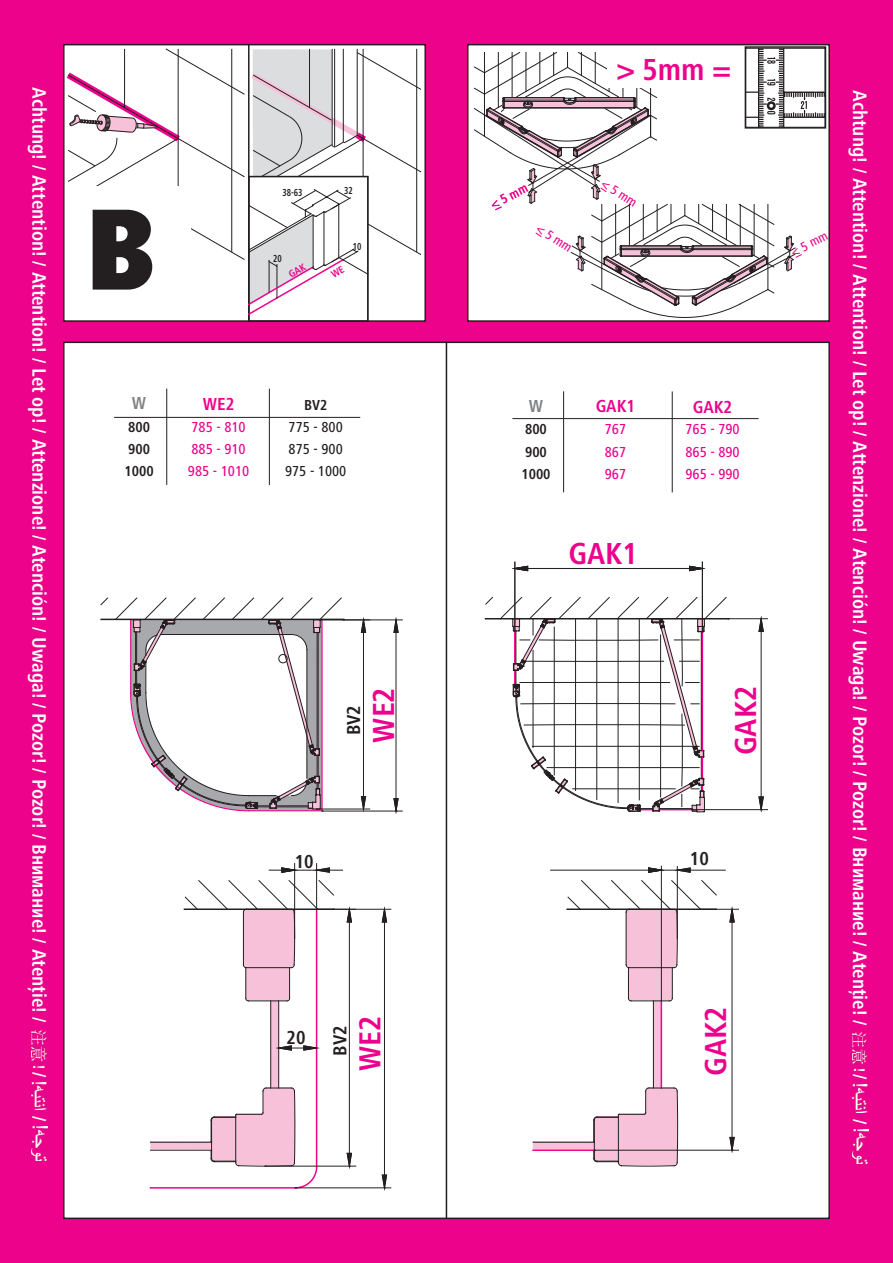
<style>
.page{position:relative;width:893px;height:1263px;background:#ed028c}
.page>*{position:absolute;margin:0;border:0;box-sizing:border-box;transform-origin:0 0}
.t1{font:900 condensed 119.7px "Frutiger Next LTW1 G";color:#231f20}
.t2{font:700 condensed 31.5px "Frutiger Next LTW1 G";color:#ed028c}
.t3{font:700 condensed 20.1px "Frutiger Next LTW1 G";color:#fff}
.t4{font:700 condensed 19.5px "Frutiger Next LTW1 G";color:#231f20}
.t5{font:700 condensed 18px "Frutiger Next LTW1 G";color:#ed028c}
.t6{font:700 condensed 18px "Frutiger Next LTW1 G";color:#808285}
.t7{font:500 condensed 15px "Frutiger Next LTW1 G";color:#ed028c}
.t8{font:700 condensed 15px "Frutiger Next LTW1 G";color:#231f20}
.t9{font:500 condensed 15px "Frutiger Next LTW1 G";color:#231f20}
.t10{font:500 condensed 13.5px "Frutiger Next LTW1 G";color:#ed028c}
.t11{font:700 condensed 10.5px "Frutiger Next LTW1 G";color:#231f20;scale:.85 1}
</style>
<div class="page">
<div style="left:64px;top:342px;width:765px;height:876px;background:#fff"></div>
<div style="left:63px;top:44px;width:363px;height:278px;border:2px solid #231f20"></div>
<div style="left:468px;top:45px;width:361px;height:276px;background:#fff"></div>
<div style="left:467px;top:44px;width:363px;height:278px;border:2px solid #231f20"></div>
<img style="left:852px;top:1033px;width:15px;height:37px">
<img style="left:852px;top:1085px;width:15px;height:28px">
<img style="left:853px;top:1129px;width:15px;height:34px">
<img style="left:32px;top:1030px;width:14px;height:37px">
<img style="left:32px;top:1082px;width:15px;height:28px">
<img style="left:32px;top:1127px;width:15px;height:34px">
<hr style="left:248px;top:45px;width:2px;height:276px;background:#231f20">
<div style="left:248px;top:176px;width:121px;height:146px;border:2px solid #231f20"></div>
<hr style="left:101px;top:619px;width:243px;height:1px;background:#231f20">
<svg style="left:100px;top:597px;width:8px;height:8px"></svg>
<hr style="left:485px;top:618px;width:244px;height:1px;background:#231f20">
<svg style="left:485px;top:597px;width:8px;height:8px"></svg>
<hr style="left:343px;top:620px;width:59px;height:1px;background:#231f20">
<hr style="left:322px;top:811px;width:80px;height:1px;background:#231f20">
<hr style="left:396px;top:632px;width:1px;height:166px;background:#231f20">
<svg style="left:394px;top:618px;width:5px;height:15px"></svg>
<svg style="left:394px;top:798px;width:5px;height:15px"></svg>
<hr style="left:728px;top:618px;width:39px;height:1px;background:#231f20">
<hr style="left:692px;top:809px;width:75px;height:1px;background:#231f20">
<hr style="left:761px;top:631px;width:1px;height:166px;background:#231f20">
<svg style="left:759px;top:616px;width:5px;height:16px"></svg>
<svg style="left:759px;top:796px;width:5px;height:16px"></svg>
<hr style="left:316px;top:809px;width:54px;height:1px;background:#231f20">
<hr style="left:363px;top:632px;width:1px;height:164px;background:#231f20">
<svg style="left:361px;top:796px;width:5px;height:15px"></svg>
<svg style="left:115px;top:597px;width:229px;height:215px"></svg>
<svg style="left:361px;top:618px;width:5px;height:15px"></svg>
<hr style="left:294px;top:863px;width:1px;height:75px;background:#231f20">
<hr style="left:269px;top:870px;width:74px;height:1px;background:#231f20">
<svg style="left:281px;top:867px;width:16px;height:6px"></svg>
<svg style="left:314px;top:867px;width:16px;height:6px"></svg>
<hr style="left:333px;top:909px;width:58px;height:1px;background:#231f20">
<hr style="left:295px;top:1187px;width:96px;height:1px;background:#231f20">
<hr style="left:384px;top:922px;width:1px;height:253px;background:#231f20">
<svg style="left:382px;top:907px;width:5px;height:15px"></svg>
<svg style="left:382px;top:1174px;width:5px;height:16px"></svg>
<hr style="left:265px;top:1166px;width:91px;height:1px;background:#231f20">
<hr style="left:349px;top:922px;width:1px;height:231px;background:#231f20">
<svg style="left:347px;top:907px;width:5px;height:15px"></svg>
<svg style="left:150px;top:880px;width:184px;height:309px"></svg>
<svg style="left:347px;top:1153px;width:5px;height:15px"></svg>
<hr style="left:316px;top:863px;width:1px;height:46px;background:#231f20">
<hr style="left:699px;top:909px;width:39px;height:1px;background:#231f20">
<hr style="left:594px;top:1150px;width:144px;height:1px;background:#231f20">
<hr style="left:732px;top:922px;width:1px;height:215px;background:#231f20">
<svg style="left:729px;top:907px;width:6px;height:15px"></svg>
<svg style="left:533px;top:880px;width:184px;height:287px"></svg>
<svg style="left:729px;top:1137px;width:6px;height:15px"></svg>
<hr style="left:551px;top:870px;width:110px;height:1px;background:#231f20">
<svg style="left:648px;top:867px;width:16px;height:6px"></svg>
<hr style="left:661px;top:866px;width:1px;height:135px;background:#231f20">
<hr style="left:652px;top:870px;width:73px;height:1px;background:#231f20">
<svg style="left:675px;top:867px;width:16px;height:6px"></svg>
<hr style="left:677px;top:866px;width:1px;height:72px;background:#231f20">
<hr style="left:446px;top:342px;width:1px;height:876px;background:#231f20">
<hr style="left:515px;top:562px;width:1px;height:69px;background:#231f20">
<hr style="left:702px;top:562px;width:1px;height:69px;background:#231f20">
<hr style="left:528px;top:568px;width:162px;height:1px;background:#231f20">
<svg style="left:513px;top:566px;width:15px;height:5px"></svg>
<svg style="left:500px;top:597px;width:229px;height:215px"></svg>
<svg style="left:689px;top:566px;width:16px;height:5px"></svg>
<hr style="left:166px;top:389px;width:1px;height:96px;background:#231f20">
<hr style="left:269px;top:389px;width:1px;height:96px;background:#231f20">
<hr style="left:114px;top:417px;width:246px;height:1px;background:#231f20">
<hr style="left:563px;top:391px;width:1px;height:101px;background:#231f20">
<hr style="left:672px;top:391px;width:1px;height:101px;background:#231f20">
<hr style="left:512px;top:418px;width:247px;height:1px;background:#231f20">
<div style="left:745px;top:46px;width:81px;height:83px;border:2px solid #231f20"></div>
<svg style="left:474px;top:49px;width:351px;height:269px"></svg>
<svg style="left:63px;top:48px;width:358px;height:268px"></svg>
<p class="t3" style="left:51px;top:87px;width:937px;rotate:90deg">Achtung! / Attention! / Attention! / Let op! / Attenzione! / Atención! / Uwaga! / Pozor! / Pozor! / Внимание! / Atenție! /</p>
<p class="t3" style="left:51px;top:1072px;width:7px;rotate:90deg">/</p>
<p class="t3" style="left:51px;top:1116px;width:7px;rotate:90deg">/</p>
<h1 class="t1" style="left:85px;top:181px;width:73px">B</h1>
<p class="t11" style="left:282px;top:187px;width:25px">38-63</p>
<p class="t11" style="left:344px;top:185px;width:12px">32</p>
<p class="t11" style="left:273px;top:252px;width:12px">20</p>
<p class="t11" style="left:353px;top:240px;width:12px">10</p>
<p class="t6" style="left:132px;top:393px;width:16px">W</p>
<p class="t5" style="left:203px;top:394px;width:33px">WE2</p>
<p class="t8" style="left:304px;top:396px;width:25px">BV2</p>
<p class="t8" style="left:128px;top:418px;width:23px">800</p>
<p class="t7" style="left:192px;top:418px;width:56px">785 - 810</p>
<p class="t9" style="left:289px;top:418px;width:56px">775 - 800</p>
<p class="t8" style="left:128px;top:440px;width:23px">900</p>
<p class="t7" style="left:192px;top:440px;width:56px">885 - 910</p>
<p class="t9" style="left:289px;top:440px;width:56px">875 - 900</p>
<p class="t8" style="left:125px;top:463px;width:31px">1000</p>
<p class="t7" style="left:188px;top:463px;width:63px">985 - 1010</p>
<p class="t9" style="left:285px;top:463px;width:63px">975 - 1000</p>
<p class="t4" style="left:343px;top:735px;width:32px;rotate:-90deg">BV2</p>
<h2 class="t2" style="left:366px;top:742px;width:57px;rotate:-90deg">WE2</h2>
<p class="t4" style="left:295px;top:850px;width:20px">10</p>
<h2 class="t2" style="left:616px;top:51px;width:116px">&gt; 5mm =</h2>
<p class="t10" style="left:488px;top:198px;width:41px;rotate:-27deg">&lt; 5 mm</p>
<p class="t10" style="left:542px;top:221px;width:41px;rotate:33deg">&lt; 5 mm</p>
<p class="t10" style="left:607px;top:176px;width:41px;rotate:33deg">&lt; 5 mm</p>
<p class="t6" style="left:529px;top:396px;width:16px">W</p>
<p class="t5" style="left:596px;top:396px;width:41px">GAK1</p>
<p class="t5" style="left:693px;top:396px;width:41px">GAK2</p>
<p class="t8" style="left:525px;top:421px;width:23px">800</p>
<p class="t7" style="left:605px;top:421px;width:23px">767</p>
<p class="t7" style="left:685px;top:421px;width:56px">765 - 790</p>
<p class="t8" style="left:525px;top:443px;width:23px">900</p>
<p class="t7" style="left:605px;top:443px;width:23px">867</p>
<p class="t7" style="left:685px;top:443px;width:56px">865 - 890</p>
<p class="t8" style="left:521px;top:465px;width:31px">1000</p>
<p class="t7" style="left:605px;top:465px;width:23px">967</p>
<p class="t7" style="left:685px;top:465px;width:56px">965 - 990</p>
<h2 class="t2" style="left:568px;top:535px;width:71px">GAK1</h2>
<h2 class="t2" style="left:728px;top:755px;width:71px;rotate:-90deg">GAK2</h2>
<p class="t4" style="left:690px;top:847px;width:20px">10</p>
<p class="t4" style="left:287px;top:1026px;width:20px">20</p>
<p class="t4" style="left:329px;top:1055px;width:32px;rotate:-90deg">BV2</p>
<h2 class="t2" style="left:352px;top:1071px;width:57px;rotate:-90deg">WE2</h2>
<h2 class="t2" style="left:697px;top:1076px;width:71px;rotate:-90deg">GAK2</h2>
<p class="t10" style="left:788px;top:246px;width:41px;rotate:-27deg">&lt; 5 mm</p>
<p class="t3" style="left:871px;top:90px;width:937px;rotate:90deg">Achtung! / Attention! / Attention! / Let op! / Attenzione! / Atención! / Uwaga! / Pozor! / Pozor! / Внимание! / Atenție! /</p>
<p class="t3" style="left:871px;top:1074px;width:7px;rotate:90deg">/</p>
<p class="t3" style="left:871px;top:1119px;width:7px;rotate:90deg">/</p>
</div>
